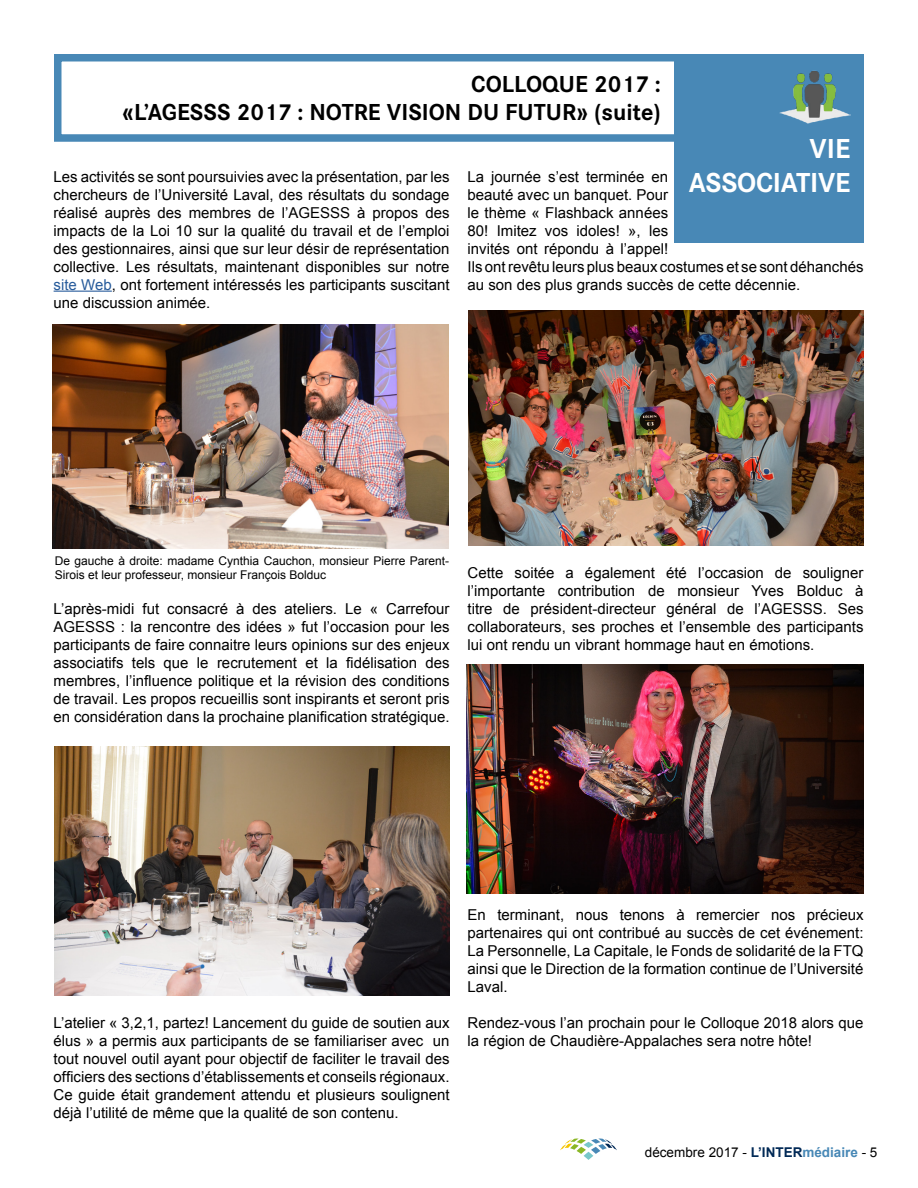
<style>
.page{position:relative;width:918px;height:1188px;background:#fff}
.page>*{position:absolute;margin:0;border:0;box-sizing:border-box;transform-origin:0 0}
.t1{font:700 28.5px/34.2px "Corporate S Pro";letter-spacing:-.01em;color:#fff;text-align:right}
.t2{font:700 24px/28.8px "Corporate S Pro";color:#000;text-align:right}
.t3{font:15px/18px "Arial";color:#000;text-align:justify}
.t4{font:13.5px "Arial";color:#000}
.t5{font:12px/14.4px "Arial";color:#000}
.s1{color:#275b9b}
.s2{font-weight:700;color:#002956}
.s3{font-weight:700;color:#4888b6}
</style>
<div class="page">
<svg style="left:584px;top:1152px;width:9px;height:8px"></svg>
<svg style="left:591px;top:1147px;width:9px;height:7px"></svg>
<svg style="left:577px;top:1147px;width:9px;height:7px"></svg>
<svg style="left:560px;top:1138px;width:57px;height:12px"></svg>
<div style="left:675px;top:54px;width:189px;height:189px;background:#4888b6"></div>
<img style="left:779px;top:70px;width:71px;height:54px">
<div style="left:54px;top:54px;width:628px;height:88px;border:8px solid #4888b6"></div>
<hr style="left:54px;top:291px;width:58px;height:1px;background:#275b9b">
<img style="left:53px;top:324px;width:396px;height:225px">
<img style="left:54px;top:746px;width:396px;height:249px">
<img style="left:468px;top:310px;width:396px;height:236px">
<img style="left:467px;top:664px;width:397px;height:229px">
<h2 class="t2" style="left:122px;top:67px;width:540px">COLLOQUE 2017 :<br>«L’AGESSS 2017 : NOTRE VISION DU FUTUR» (suite)</h2>
<p class="t3" style="left:54px;top:167px;width:398px">Les activités se sont poursuivies avec la présentation, par les chercheurs de l’Université Laval, des résultats du sondage réalisé auprès des membres de l’AGESSS à propos des impacts de la Loi 10 sur la qualité du travail et de l’emploi des gestionnaires, ainsi que sur leur désir de représentation collective. Les résultats, maintenant disponibles sur notre <span class="s1">site Web</span>, ont fortement intéressés les participants suscitant une discussion animée.</p>
<h1 class="t1" style="left:689px;top:129px;width:163px">VIE<br>ASSOCIATIVE</h1>
<p class="t3" style="left:468px;top:167px;width:397px;text-align:left">La journée s’est terminée en<br>beauté avec un banquet. Pour<br>le thème « Flashback années<br>80! Imitez vos idoles! », les<br>invités ont répondu à l’appel!<br>Ils ont revêtu leurs plus beaux costumes et se sont déhanchés au son des plus grands succès de cette décennie.</p>
<p class="t5" style="left:55px;top:554px;width:396px">De gauche à droite: madame Cynthia Cauchon, monsieur Pierre Parent-<br>Sirois et leur professeur, monsieur François Bolduc</p>
<p class="t3" style="left:54px;top:599px;width:397px">L’après-midi fut consacré à des ateliers. Le « Carrefour AGESSS : la rencontre des idées » fut l’occasion pour les participants de faire connaitre leurs opinions sur des enjeux associatifs tels que le recrutement et la fidélisation des membres, l’influence politique et la révision des conditions de travail. Les propos recueillis sont inspirants et seront pris en considération dans la prochaine planification stratégique.</p>
<p class="t3" style="left:468px;top:563px;width:397px">Cette soitée a également été l’occasion de souligner l’importante contribution de monsieur Yves Bolduc à titre de président-directeur général de l’AGESSS. Ses collaborateurs, ses proches et l’ensemble des participants lui ont rendu un vibrant hommage haut en émotions.</p>
<p class="t3" style="left:54px;top:1013px;width:397px">L’atelier « 3,2,1, partez! Lancement du guide de soutien aux élus » a permis aux participants de se familiariser avec un tout nouvel outil ayant pour objectif de faciliter le travail des officiers des sections d’établissements et conseils régionaux.<br>Ce guide était grandement attendu et plusieurs soulignent déjà l’utilité de même que la qualité de son contenu.</p>
<p class="t3" style="left:468px;top:905px;width:397px">En terminant, nous tenons à remercier nos précieux partenaires qui ont contribué au succès de cet événement:<br>La Personnelle, La Capitale, le Fonds de solidarité de la FTQ ainsi que le Direction de la formation continue de l’Université Laval.</p>
<p class="t3" style="left:468px;top:1013px;width:397px">Rendez-vous l’an prochain pour le Colloque 2018 alors que la région de Chaudière-Appalaches sera notre hôte!</p>
<p class="t4" style="left:645px;top:1143px;width:234px">décembre 2017 - <span class="s2">L’INTER</span><span class="s3">médiaire</span> - 5</p>
</div>
